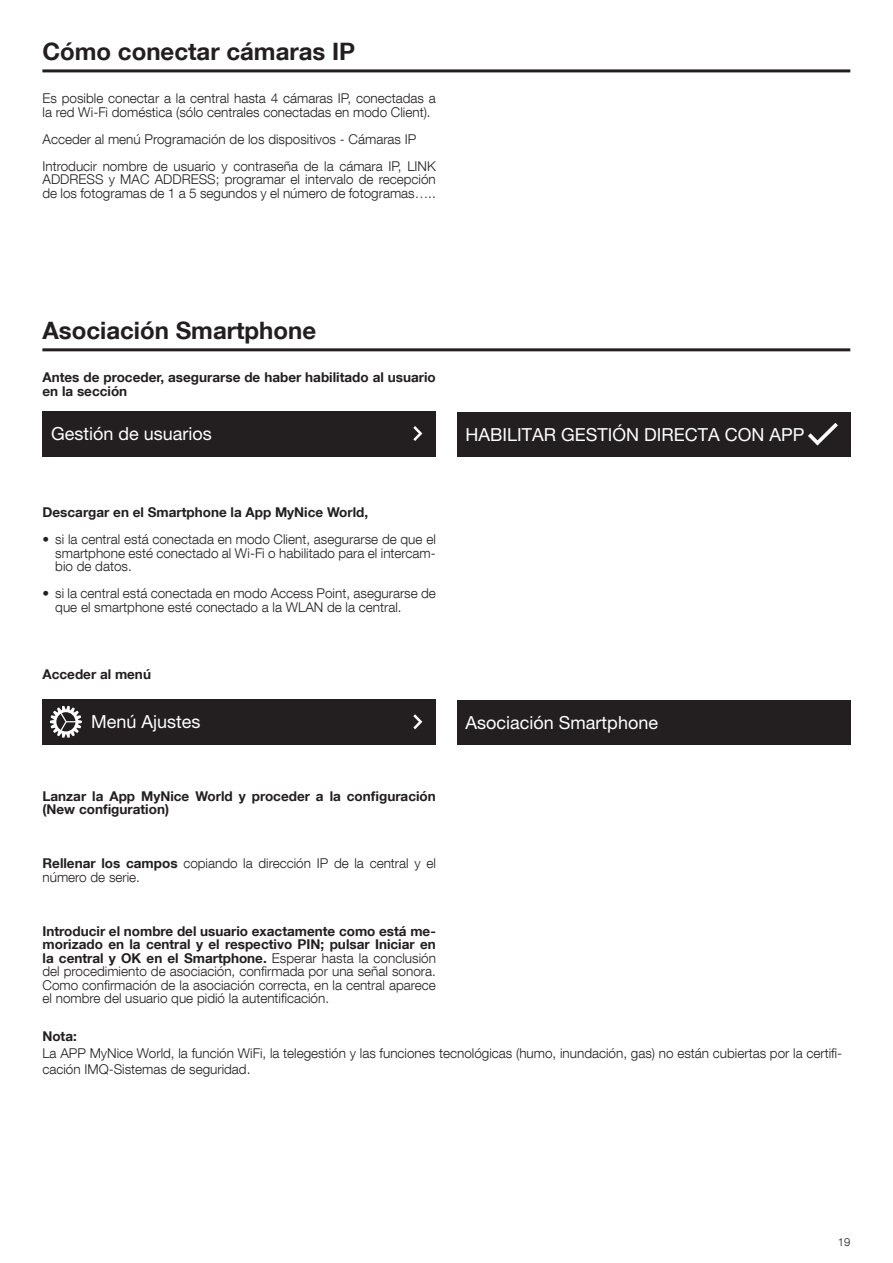
<style>
.page{position:relative;width:893px;height:1263px;background:#fff}
.page>*{position:absolute;margin:0;border:0;box-sizing:border-box;transform-origin:0 0}
.t1{font:700 24px "Helvetica Neue LT Com";color:#231f20}
.t2{font:18px "Helvetica Neue LT Pro";color:#fff}
.t3{font:300 13.5px/13.5px "Helvetica Neue LT Com";color:#231f20}
.t4{font:700 13.5px/13.5px "Helvetica Neue LT Com";color:#231f20}
.t5{font:300 11.25px "Helvetica Neue LT Com";color:#231f20}
.s1{font-weight:700}
</style>
<div class="page">
<hr style="left:42px;top:69px;width:808px;height:3px;background:#231f20">
<hr style="left:42px;top:348px;width:808px;height:3px;background:#231f20">
<div style="left:43px;top:411px;width:393px;height:45px;background:#231f20"></div>
<div style="left:457px;top:412px;width:393px;height:44px;background:#231f20"></div>
<svg style="left:413px;top:426px;width:9px;height:15px"></svg>
<div style="left:43px;top:699px;width:393px;height:45px;background:#231f20"></div>
<div style="left:457px;top:700px;width:393px;height:44px;background:#231f20"></div>
<svg style="left:413px;top:714px;width:9px;height:15px"></svg>
<svg style="left:808px;top:423px;width:30px;height:22px"></svg>
<svg style="left:50px;top:706px;width:32px;height:32px"></svg>
<h1 class="t1" style="left:42px;top:36px;width:314px">Cómo conectar cámaras IP</h1>
<p class="t3" style="left:43px;top:91px;width:395px">Es posible conectar a la central hasta 4 cámaras IP, conectadas a la red Wi-Fi doméstica (sólo centrales conectadas en modo Client).</p>
<p class="t3" style="left:43px;top:125px;width:395px;line-height:27px">Acceder al menú Programación de los dispositivos - Cámaras IP<br>Introducir nombre de usuario y contraseña de la cámara IP, LINK</p>
<p class="t3" style="left:43px;top:172px;width:395px">ADDRESS y MAC ADDRESS; programar el intervalo de recepción de los fotogramas de 1 a 5 segundos y el número de fotogramas…..</p>
<h1 class="t1" style="left:42px;top:315px;width:275px">Asociación Smartphone</h1>
<p class="t4" style="left:43px;top:370px;width:395px">Antes de proceder, asegurarse de haber habilitado al usuario en la sección</p>
<h2 class="t2" style="left:51px;top:423px;width:162px">Gestión de usuarios</h2>
<h2 class="t2" style="left:466px;top:423px;width:340px">HABILITAR GESTIÓN DIRECTA CON APP</h2>
<p class="t4" style="left:43px;top:505px;width:327px">Descargar en el Smartphone la App MyNice World,</p>
<p class="t3" style="left:55px;top:532px;width:382px;text-align:justify;text-indent:-13px">• si la central está conectada en modo Client, asegurarse de que el smartphone esté conectado al Wi-Fi o habilitado para el intercam&shy;bio de datos.</p>
<p class="t3" style="left:55px;top:586px;width:382px;text-indent:-13px">• si la central está conectada en modo Access Point, asegurarse de que el smartphone esté conectado a la WLAN de la central.</p>
<p class="t4" style="left:43px;top:667px;width:110px">Acceder al menú</p>
<h2 class="t2" style="left:91px;top:711px;width:111px">Menú Ajustes</h2>
<h2 class="t2" style="left:466px;top:712px;width:194px">Asociación Smartphone</h2>
<p class="t4" style="left:43px;top:789px;width:395px">Lanzar la App MyNice World y proceder a la configuración (New configuration)</p>
<p class="t3" style="left:43px;top:856px;width:395px"><span class="s1">Rellenar los campos</span> copiando la dirección IP de la central y el número de serie.</p>
<p class="t3" style="left:43px;top:924px;width:395px;text-align:justify"><span class="s1">Introducir el nombre del usuario exactamente como está me&shy;morizado en la central y el respectivo PIN; pulsar Iniciar en la central y OK en el Smartphone.</span> Esperar hasta la conclusión del procedimiento de asociación, confirmada por una señal sonora.<br>Como confirmación de la asociación correcta, en la central aparece el nombre del usuario que pidió la autentificación.</p>
<p class="t4" style="left:42px;top:1029px;width:36px">Nota:</p>
<p class="t3" style="left:42px;top:1044px;width:801px;line-height:16.2px">La APP MyNice World, la función WiFi, la telegestión y las funciones tecnológicas (humo, inundación, gas) no están cubiertas por la certifi&shy;cación IMQ-Sistemas de seguridad.</p>
<p class="t5" style="left:838px;top:1235px;width:14px">19</p>
</div>
